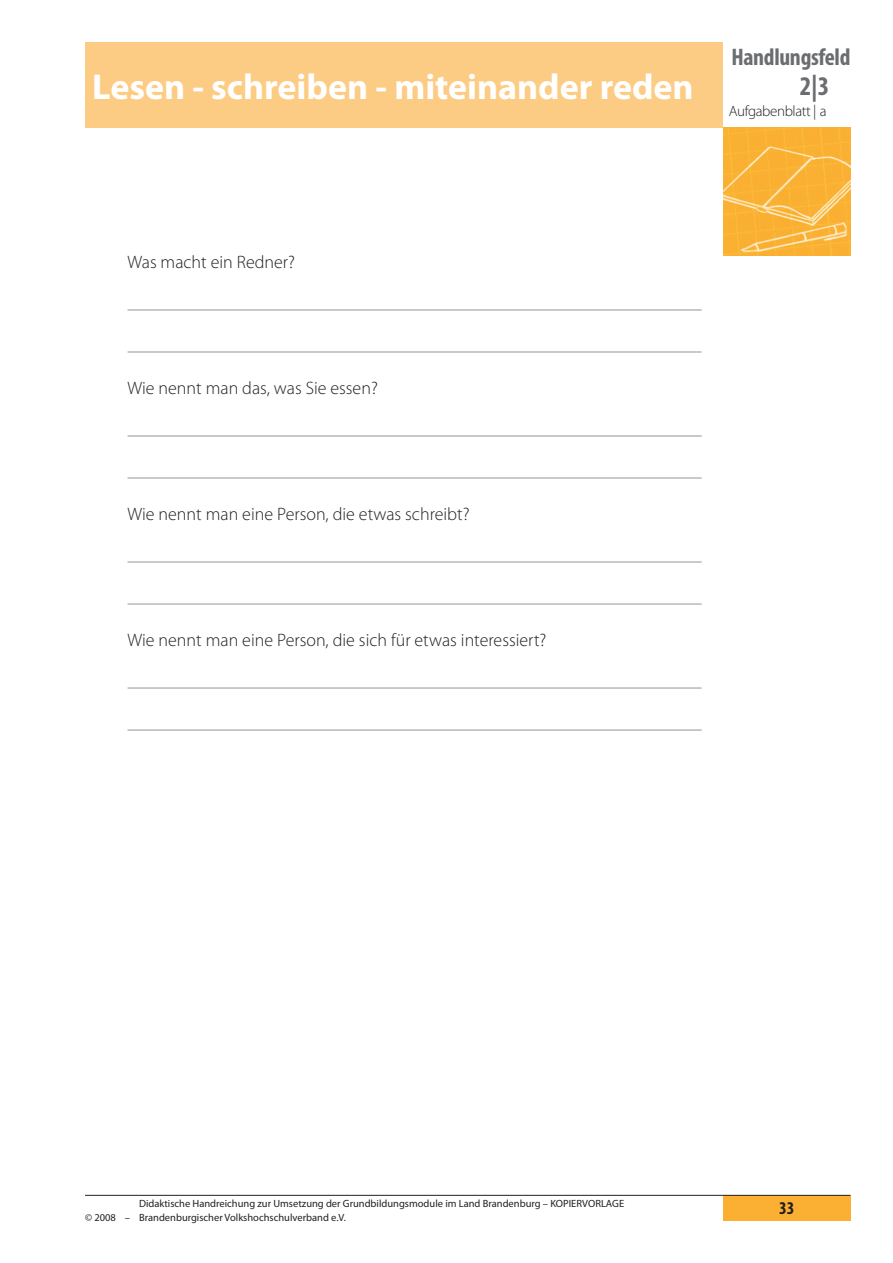
<style>
.page{position:relative;width:893px;height:1263px;background:#fff}
.page>*{position:absolute;margin:0;border:0;box-sizing:border-box;transform-origin:0 0}
.t1{font:700 36px "Myriad Pro";color:#fff}
.t2{font:700 condensed 27px "Myriad Pro";color:#6c6d70}
.t3{font:700 condensed 24px "Myriad Pro";letter-spacing:-.015em;color:#6c6d70}
.t4{font:300 18px "Myriad Pro";color:#231f20}
.t5{font:700 condensed 18px "Myriad Pro";color:#231f20}
.t6{font:300 15px "Myriad Pro";letter-spacing:-.025em;color:#231f20}
.t7{font:10.5px/13.5px "Myriad Pro";color:#231f20}
</style>
<div class="page">
<div style="left:85px;top:43px;width:638px;height:85px;background:#fdcc84"></div>
<div style="left:723px;top:1195px;width:127px;height:25px;background:#fbb033"></div>
<hr style="left:85px;top:1195px;width:765px;height:1px;background:#231f20">
<img style="left:723px;top:128px;width:127px;height:127px">
<hr style="left:128px;top:310px;width:574px;height:1px;background:#939598">
<hr style="left:128px;top:352px;width:574px;height:1px;background:#939598">
<hr style="left:128px;top:436px;width:574px;height:1px;background:#939598">
<hr style="left:128px;top:478px;width:574px;height:1px;background:#939598">
<hr style="left:128px;top:562px;width:574px;height:1px;background:#939598">
<hr style="left:128px;top:604px;width:574px;height:1px;background:#939598">
<hr style="left:128px;top:688px;width:574px;height:1px;background:#939598">
<hr style="left:128px;top:730px;width:574px;height:1px;background:#939598">
<h1 class="t1" style="left:92px;top:63px;width:603px">Lesen - schreiben - miteinander reden</h1>
<h3 class="t3" style="left:731px;top:42px;width:121px">Handlungsfeld</h3>
<h2 class="t2" style="left:800px;top:69px;width:31px">2|3</h2>
<h3 class="t6" style="left:729px;top:102px;width:99px">Aufgabenblatt | a</h3>
<h3 class="t4" style="left:128px;top:251px;width:169px">Was macht ein Redner?</h3>
<h3 class="t4" style="left:128px;top:377px;width:252px">Wie nennt man das, was Sie essen?</h3>
<h3 class="t4" style="left:128px;top:503px;width:344px">Wie nennt man eine Person, die etwas schreibt?</h3>
<h3 class="t4" style="left:128px;top:629px;width:420px">Wie nennt man eine Person, die sich für etwas interessiert?</h3>
<p class="t7" style="left:85px;top:1196px;width:541px;text-indent:54px">Didaktische Handreichung zur Umsetzung der Grundbildungsmodule im Land Brandenburg – KOPIERVORLAGE © 2008 – Brandenburgischer Volkshochschulverband e.V.</p>
<h3 class="t5" style="left:779px;top:1197px;width:17px">33</h3>
</div>
